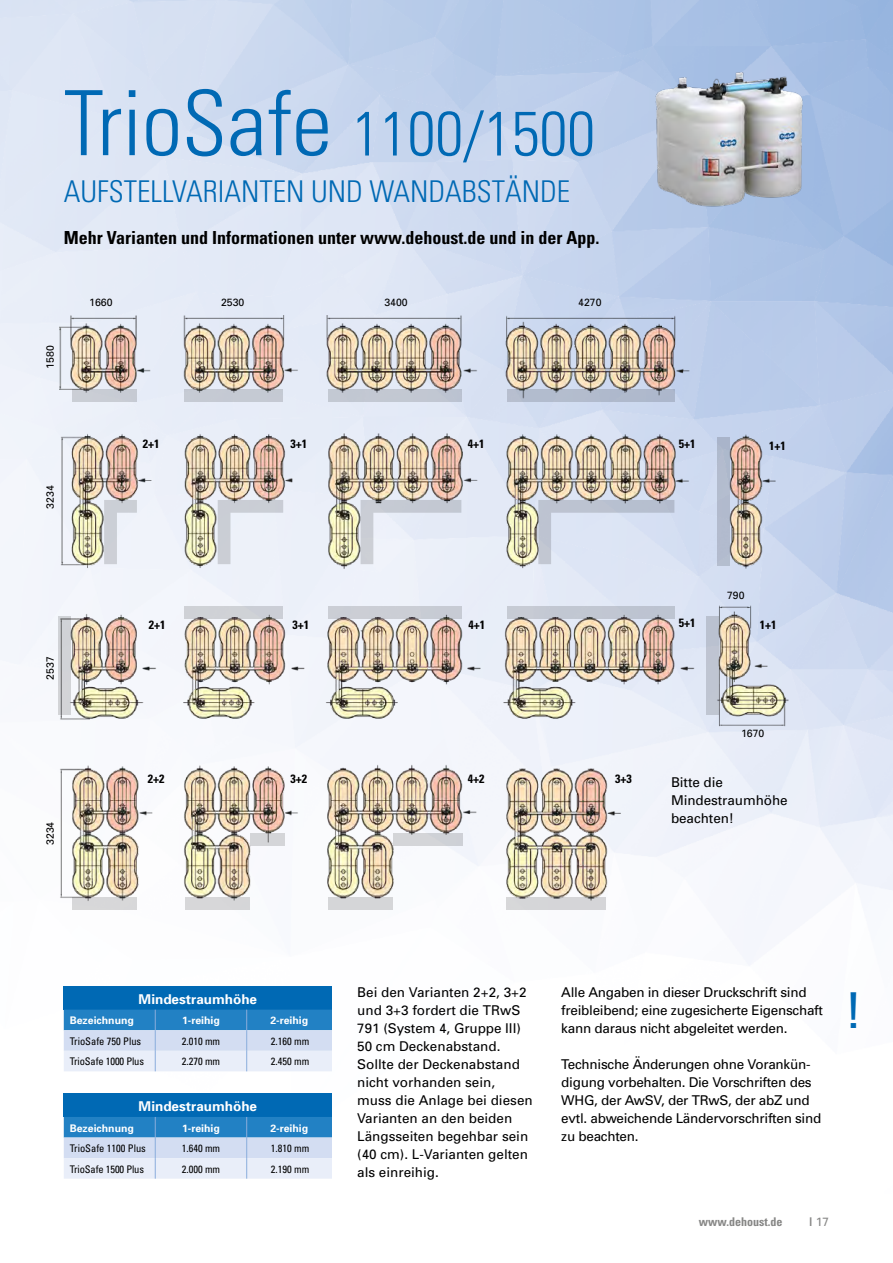
<style>
.page{position:relative;width:893px;height:1263px;background:#fff}
.page>*{position:absolute;margin:0;border:0;box-sizing:border-box;transform-origin:0 0}
.t1{font:300 condensed 62.55px "Univers";color:#0069b4}
.t2{font:49.5px "Univers";color:#0069b4}
.t3{font:300 condensed 30px "Univers";color:#0069b4}
.t4{font:700 condensed 18px "Univers";color:#000}
.t5{font:13.5px/18px "Univers";letter-spacing:-.02em;color:#000}
.t6{font:13.5px/18px "Univers";color:#000}
.t7{font:700 13.5px "Univers";color:#fff}
.t8{font:700 condensed 12px "Univers";color:#000}
.t9{font:700 condensed 12px "Univers";color:#878786}
.t10{font:12px "Univers";color:#878786}
.t11{font:condensed 10.5px "Univers";color:#000}
.t12{font:700 10.5px "Univers";color:#fff}
.t13{font:10.5px "Univers";color:#000}
.s1{font-size:90px}
.s2{font-weight:900}
</style>
<div class="page">
<img style="left:0;top:0;width:893px;height:1138px">
<div style="left:64px;top:1094px;width:268px;height:23px;background:#0069b4"></div>
<svg style="left:64px;top:1117px;width:268px;height:62px;background:#a0c4e5"></svg>
<img style="left:59px;top:315px;width:791px;height:588px">
<img style="left:651px;top:56px;width:159px;height:153px">
<div style="left:64px;top:986px;width:268px;height:24px;background:#0069b4"></div>
<svg style="left:64px;top:1010px;width:268px;height:61px;background:#a0c4e5"></svg>
<div style="left:72px;top:389px;width:65px;height:13px;background:#c9ccd4"></div>
<div style="left:72px;top:897px;width:65px;height:12px;background:#dadada"></div>
<div style="left:185px;top:897px;width:65px;height:12px;background:#dadada"></div>
<div style="left:250px;top:833px;width:35px;height:13px;background:#dadada"></div>
<div style="left:393px;top:833px;width:69px;height:13px;background:#dadada"></div>
<div style="left:328px;top:897px;width:65px;height:12px;background:#dadada"></div>
<div style="left:506px;top:897px;width:100px;height:12px;background:#dadada"></div>
<svg style="left:104px;top:500px;width:33px;height:64px"></svg>
<div style="left:185px;top:389px;width:98px;height:13px;background:#c5cad3"></div>
<div style="left:185px;top:606px;width:98px;height:12px;background:#cfd1d6"></div>
<div style="left:706px;top:616px;width:13px;height:99px;background:#bfc5d2"></div>
<div style="left:717px;top:437px;width:13px;height:128px;background:#b2bbce"></div>
<svg style="left:58px;top:616px;width:13px;height:99px"></svg>
<svg style="left:218px;top:500px;width:65px;height:64px;background:#e0e3eb"></svg>
<div style="left:328px;top:389px;width:133px;height:13px;background:#c2c7d2"></div>
<div style="left:328px;top:606px;width:133px;height:12px;background:#cbced5"></div>
<svg style="left:361px;top:500px;width:100px;height:64px;background:#dee3ec"></svg>
<div style="left:507px;top:389px;width:167px;height:13px;background:#b1bbcd"></div>
<div style="left:507px;top:606px;width:167px;height:12px;background:#c1c7d2"></div>
<svg style="left:538px;top:500px;width:136px;height:64px;background:#d1d9e9"></svg>
<h1 class="t1" style="left:64px;top:96px;width:533px"><span class="s1">TrioSafe</span> 1100/1500</h1>
<h3 class="t3" style="left:64px;top:173px;width:508px">AUFSTELLVARIANTEN UND WANDABSTÄNDE</h3>
<h3 class="t4" style="left:64px;top:226px;width:537px">Mehr Varianten und Informationen unter www.dehoust.de und in der App.</h3>
<p class="t13" style="left:44px;top:369px;width:25px;rotate:-90deg">1580</p>
<p class="t13" style="left:89px;top:296px;width:25px">1660</p>
<p class="t13" style="left:221px;top:296px;width:25px">2530</p>
<p class="t13" style="left:384px;top:296px;width:25px">3400</p>
<p class="t13" style="left:578px;top:296px;width:25px">4270</p>
<p class="t13" style="left:44px;top:509px;width:25px;rotate:-90deg">3234</p>
<p class="t8" style="left:143px;top:436px;width:18px">2+1</p>
<p class="t8" style="left:290px;top:436px;width:18px">3+1</p>
<p class="t8" style="left:468px;top:436px;width:18px">4+1</p>
<p class="t8" style="left:679px;top:436px;width:18px">5+1</p>
<p class="t8" style="left:769px;top:439px;width:18px">1+1</p>
<p class="t13" style="left:44px;top:680px;width:25px;rotate:-90deg">2537</p>
<p class="t13" style="left:44px;top:845px;width:25px;rotate:-90deg">3234</p>
<p class="t8" style="left:149px;top:617px;width:18px">2+1</p>
<p class="t8" style="left:148px;top:771px;width:18px">2+2</p>
<p class="t8" style="left:293px;top:617px;width:18px">3+1</p>
<p class="t8" style="left:290px;top:771px;width:18px">3+2</p>
<p class="t13" style="left:727px;top:589px;width:19px">790</p>
<p class="t8" style="left:679px;top:616px;width:18px">5+1</p>
<p class="t8" style="left:469px;top:617px;width:18px">4+1</p>
<p class="t8" style="left:760px;top:617px;width:18px">1+1</p>
<p class="t8" style="left:468px;top:771px;width:18px">4+2</p>
<p class="t8" style="left:615px;top:771px;width:18px">3+3</p>
<p class="t13" style="left:741px;top:727px;width:25px">1670</p>
<p class="t5" style="left:671px;top:773px;width:118px">Bitte die<br>Mindestraumhöhe beachten!</p>
<p class="t7" style="left:139px;top:990px;width:120px">Mindestraumhöhe</p>
<p class="t12" style="left:70px;top:1014px;width:66px">Bezeichnung</p>
<p class="t12" style="left:182px;top:1014px;width:39px">1-reihig</p>
<p class="t12" style="left:270px;top:1014px;width:39px">2-reihig</p>
<p class="t11" style="left:70px;top:1034px;width:73px">TrioSafe 750 Plus</p>
<p class="t11" style="left:182px;top:1034px;width:40px">2.010 mm</p>
<p class="t11" style="left:271px;top:1034px;width:40px">2.160 mm</p>
<p class="t11" style="left:70px;top:1055px;width:76px">TrioSafe 1000 Plus</p>
<p class="t11" style="left:182px;top:1055px;width:40px">2.270 mm</p>
<p class="t11" style="left:271px;top:1055px;width:40px">2.450 mm</p>
<p class="t7" style="left:139px;top:1097px;width:120px">Mindestraumhöhe</p>
<p class="t12" style="left:70px;top:1121px;width:66px">Bezeichnung</p>
<p class="t12" style="left:182px;top:1121px;width:39px">1-reihig</p>
<p class="t12" style="left:270px;top:1121px;width:39px">2-reihig</p>
<p class="t11" style="left:70px;top:1142px;width:78px">TrioSafe 1100 Plus</p>
<p class="t11" style="left:182px;top:1142px;width:40px">1.640 mm</p>
<p class="t11" style="left:271px;top:1142px;width:40px">1.810 mm</p>
<p class="t11" style="left:70px;top:1162px;width:76px">TrioSafe 1500 Plus</p>
<p class="t11" style="left:182px;top:1162px;width:40px">2.000 mm</p>
<p class="t11" style="left:271px;top:1162px;width:40px">2.190 mm</p>
<p class="t6" style="left:357px;top:983px;width:177px">Bei den Varianten 2+2, 3+2 und 3+3 fordert die TRwS<br>791 (System 4, Gruppe III)<br>50 cm Deckenabstand.<br>Sollte der Deckenabstand nicht vorhanden sein, muss die Anlage bei diesen<br>Varianten an den beiden<br>Längsseiten begehbar sein (40 cm). L-Varianten gelten als einreihig.</p>
<p class="t5" style="left:561px;top:983px;width:263px">Alle Angaben in dieser Druckschrift sind freibleibend; eine zugesicherte Eigenschaft kann daraus nicht abgeleitet werden.</p>
<p class="t5" style="left:561px;top:1055px;width:262px">Technische Änderungen ohne Vorankün&shy;digung vorbehalten. Die Vorschriften des WHG, der AwSV, der TRwS, der abZ und evtl. abweichende Ländervorschriften sind zu beachten.</p>
<h2 class="t2" style="left:844px;top:979px;width:21px">!</h2>
<p class="t9" style="left:699px;top:1214px;width:85px">www.dehoust.de</p>
<p class="t10" style="left:809px;top:1214px;width:22px"><span class="s2">|</span> 17</p>
</div>
